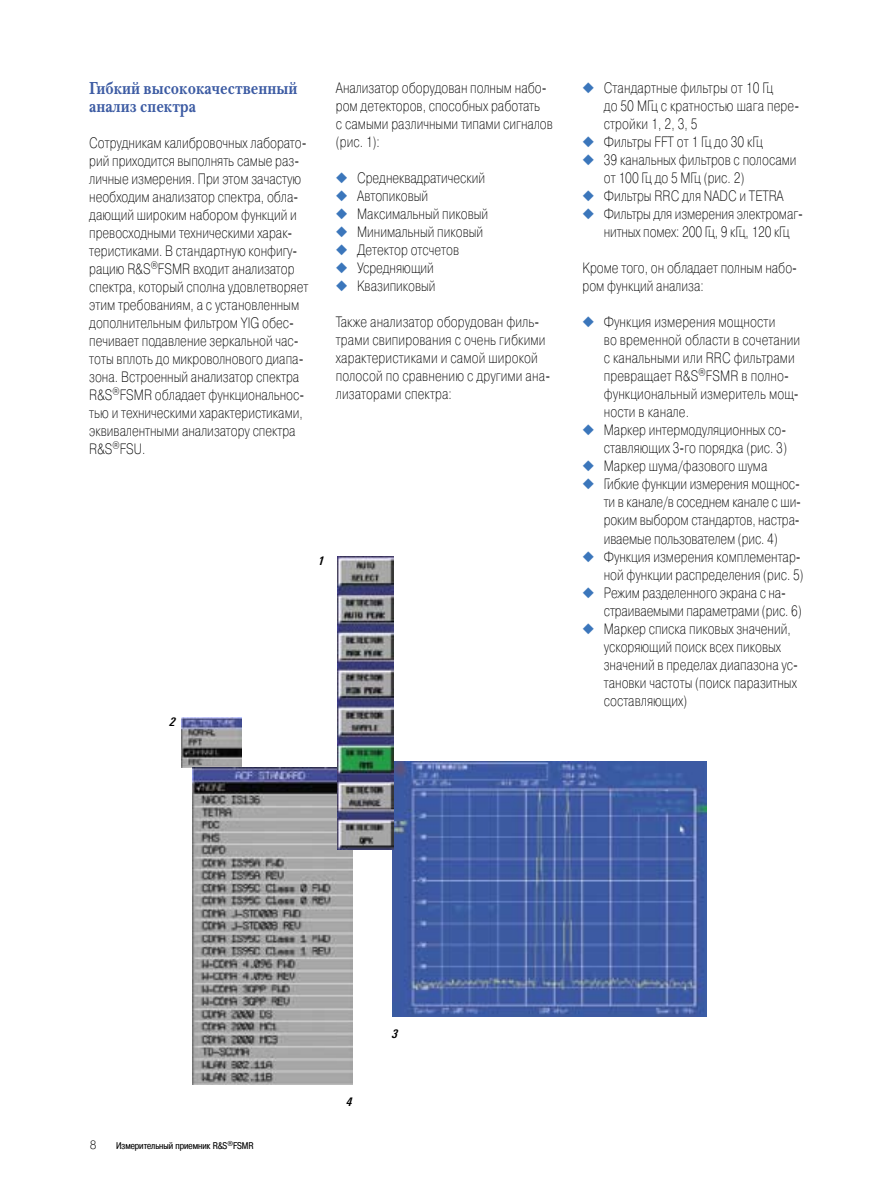
<style>
.page{position:relative;width:893px;height:1191px;background:#fff}
.page>*{position:absolute;margin:0;border:0;box-sizing:border-box;transform-origin:0 0}
.t1{font:700 18px/18px "New Baskerville C";color:#3c5ba3;scale:.8 1}
.t2{font:15px/18px "Pragmatica Light C";color:#000;scale:.8 1}
.t3{font:italic 700 12px "RS Univers Cond";color:#000}
.t4{font:12px "Pragmatica Light C";color:#000}
.t5{font:9.75px "Pragmatica Cond C";color:#000}
.s1{color:#3b76bb}
</style>
<div class="page">
<img style="left:393px;top:762px;width:314px;height:254px">
<img style="left:181px;top:717px;width:61px;height:51px">
<img style="left:193px;top:767px;width:159px;height:317px">
<img style="left:337px;top:557px;width:57px;height:292px">
<p class="t1" style="left:89px;top:80px;width:262px">Гибкий высококачественный анализ спектра</p>
<p class="t2" style="left:89px;top:134px;width:275px">Сотрудникам калибровочных лаборато&shy;рий приходится выполнять самые раз&shy;личные измерения. При этом зачастую необходим анализатор спектра, обла&shy;дающий широким набором функций и превосходными техническими харак&shy;теристиками. В стандартную конфигу&shy;рацию R&amp;S<sup>®</sup>FSMR входит анализатор спектра, который сполна удовлетворяет этим требованиям, а с установленным дополнительным фильтром YIG обес&shy;печивает подавление зеркальной час&shy;тоты вплоть до микроволнового диапа&shy;зона. Встроенный анализатор спектра R&amp;S<sup>®</sup>FSMR обладает функциональнос&shy;тью и техническими характеристиками, эквивалентными анализатору спектра R&amp;S<sup>®</sup>FSU.</p>
<p class="t2" style="left:336px;top:79px;width:273px">Анализатор оборудован полным набо&shy;ром детекторов, способных работать<br>с самыми различными типами сигналов (рис. 1):</p>
<p class="t2" style="left:336px;top:169px;width:188px"><span class="s1">◆</span> Среднеквадратический</p>
<p class="t2" style="left:336px;top:187px;width:117px"><span class="s1">◆</span> Автопиковый</p>
<p class="t2" style="left:336px;top:205px;width:192px"><span class="s1">◆</span> Максимальный пиковый</p>
<p class="t2" style="left:336px;top:223px;width:186px"><span class="s1">◆</span> Минимальный пиковый</p>
<p class="t2" style="left:336px;top:241px;width:156px"><span class="s1">◆</span> Детектор отсчетов</p>
<p class="t2" style="left:336px;top:259px;width:124px"><span class="s1">◆</span> Усредняющий</p>
<p class="t2" style="left:336px;top:277px;width:126px"><span class="s1">◆</span> Квазипиковый</p>
<p class="t2" style="left:336px;top:313px;width:269px">Также анализатор оборудован филь&shy;трами свипирования с очень гибкими характеристиками и самой широкой полосой по сравнению с другими ана&shy;лизаторами спектра:</p>
<p class="t3" style="left:319px;top:553px;width:7px">1</p>
<p class="t3" style="left:170px;top:715px;width:7px">2</p>
<p class="t2" style="left:604px;top:79px;width:246px;text-indent:-21px"><span class="s1">◆</span> Стандартные фильтры от 10 Гц<br>до 50 МГц с кратностью шага пере&shy;стройки 1, 2, 3, 5</p>
<p class="t2" style="left:582px;top:133px;width:227px"><span class="s1">◆</span> Фильтры FFT от 1 Гц до 30 кГц</p>
<p class="t2" style="left:604px;top:151px;width:243px;text-indent:-21px"><span class="s1">◆</span> 39 канальных фильтров с полосами от 100 Гц до 5 МГц (рис. 2)</p>
<p class="t2" style="left:582px;top:187px;width:253px"><span class="s1">◆</span> Фильтры RRC для NADC и TETRA</p>
<p class="t2" style="left:582px;top:205px;width:277px;text-align:center"><span class="s1">◆</span> Фильтры для измерения электромаг&shy;нитных помех: 200 Гц, 9 кГц, 120 кГц</p>
<p class="t2" style="left:582px;top:259px;width:270px">Кроме того, он обладает полным набо&shy;ром функций анализа:</p>
<p class="t2" style="left:604px;top:313px;width:247px;text-indent:-21px"><span class="s1">◆</span> Функция измерения мощности<br>во временной области в сочетании с канальными или RRC фильтрами превращает R&amp;S<sup>®</sup>FSMR в полно&shy;функциональный измеритель мощ&shy;ности в канале.</p>
<p class="t2" style="left:582px;top:421px;width:257px;text-align:right"><span class="s1">◆</span> Маркер интермодуляционных со&shy;ставляющих 3-го порядка (рис. 3)</p>
<p class="t2" style="left:582px;top:457px;width:233px"><span class="s1">◆</span> Маркер шума/фазового шума</p>
<p class="t2" style="left:604px;top:475px;width:248px;text-align:justify;text-indent:-21px"><span class="s1">◆</span> Гибкие функции измерения мощнос&shy;ти в канале/в соседнем канале с ши&shy;роким выбором стандартов, настра&shy;иваемые пользователем (рис. 4)</p>
<p class="t2" style="left:582px;top:547px;width:278px;text-align:right"><span class="s1">◆</span> Функция измерения комплементар&shy;ной функции распределения (рис. 5)</p>
<p class="t2" style="left:604px;top:583px;width:249px;text-indent:-21px"><span class="s1">◆</span> Режим разделенного экрана с на&shy;страиваемыми параметрами (рис. 6)</p>
<p class="t2" style="left:604px;top:619px;width:244px;text-indent:-21px"><span class="s1">◆</span> Маркер списка пиковых значений, ускоряющий поиск всех пиковых значений в пределах диапазона ус&shy;тановки частоты (поиск паразитных составляющих)</p>
<p class="t4" style="left:90px;top:1138px;width:8px">8</p>
<p class="t5" style="left:116px;top:1140px;width:139px">Измерительный приемник R&amp;S<sup>®</sup>FSMR</p>
<p class="t3" style="left:347px;top:1094px;width:7px">4</p>
<p class="t3" style="left:393px;top:1026px;width:7px">3</p>
</div>
